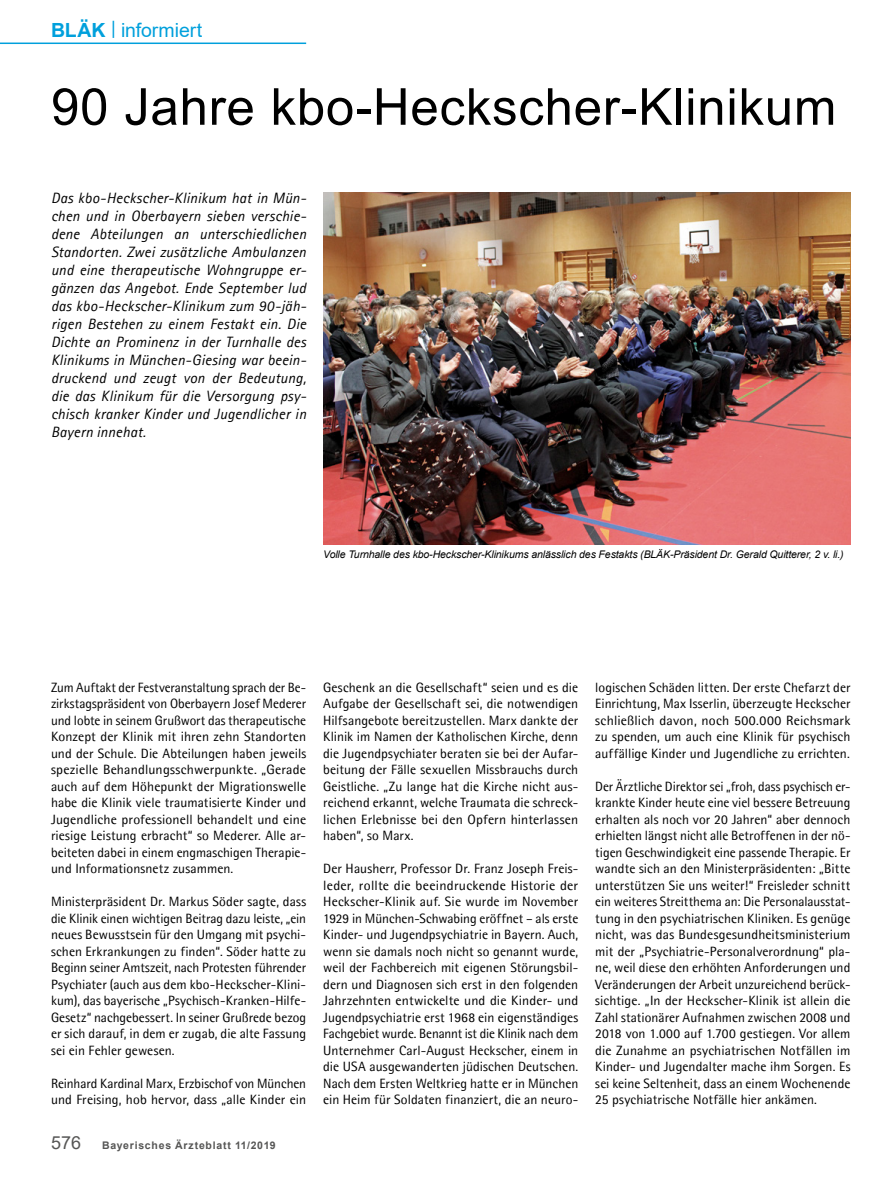
<style>
.page{position:relative;width:893px;height:1191px;background:#fff}
.page>*{position:absolute;margin:0;border:0;box-sizing:border-box;transform-origin:0 0}
.t1{font:51px "Arial";letter-spacing:.015em;color:#000}
.t2{font:19.5px "Arial";letter-spacing:-.005em;color:#00a0dc}
.t3{font:italic 15px/18px "Agfa Rotis Sans Serif";letter-spacing:.01em;color:#000;text-align:justify}
.t4{font:13.5px/16.5px "Agfa Rotis Semisans";letter-spacing:.005em;color:#000;text-align:justify}
.t5{font:italic 10.5px "Arial";letter-spacing:-.01em;color:#000}
.t6{font:700 10.5px "Arial";letter-spacing:.07em;color:#565655}
.s1{font-weight:700}
.s2{font-weight:400;font-size:18px}
</style>
<div class="page">
<hr style="left:0;top:43px;width:306px;height:1px;background:#00a0dc">
<img style="left:323px;top:192px;width:527px;height:352px">
<h2 class="t2" style="left:51px;top:16px;width:153px"><span class="s1">BLÄK</span> <sup>|</sup> informiert</h2>
<h1 class="t1" style="left:51px;top:72px;width:787px">90 Jahre kbo-Heckscher-Klinikum</h1>
<p class="t3" style="left:51px;top:189px;width:257px">Das kbo-Heckscher-Klinikum hat in Mün&shy;chen und in Oberbayern sieben verschie&shy;dene Abteilungen an unterschiedlichen Standorten. Zwei zusätzliche Ambulanzen und eine therapeutische Wohngruppe er&shy;gänzen das Angebot. Ende September lud das kbo-Heckscher-Klinikum zum 90-jäh&shy;rigen Bestehen zu einem Festakt ein. Die Dichte an Prominenz in der Turnhalle des Klinikums in München-Giesing war beein&shy;druckend und zeugt von der Bedeutung, die das Klinikum für die Versorgung psy&shy;chisch kranker Kinder und Jugendlicher in Bayern innehat.</p>
<p class="t5" style="left:323px;top:547px;width:522px">Volle Turnhalle des kbo-Heckscher-Klinikums anlässlich des Festakts (BLÄK-Präsident Dr. Gerald Quitterer, 2 v. li.)</p>
<p class="t4" style="left:51px;top:678px;width:257px">Zum Auftakt der Festveranstaltung sprach der Be&shy;zirkstagspräsident von Oberbayern Josef Mederer und lobte in seinem Grußwort das therapeutische Konzept der Klinik mit ihren zehn Standorten und der Schule. Die Abteilungen haben jeweils spezielle Behandlungsschwerpunkte. „Gerade auch auf dem Höhepunkt der Migrationswelle habe die Klinik viele traumatisierte Kinder und Jugendliche professionell behandelt und eine riesige Leistung erbracht“ so Mederer. Alle ar&shy;beiteten dabei in einem engmaschigen Therapie&shy;und Informationsnetz zusammen.</p>
<p class="t4" style="left:51px;top:893px;width:257px">Ministerpräsident Dr. Markus Söder sagte, dass die Klinik einen wichtigen Beitrag dazu leiste, „ein neues Bewusstsein für den Umgang mit psychi&shy;schen Erkrankungen zu finden“. Söder hatte zu Beginn seiner Amtszeit, nach Protesten führender Psychiater (auch aus dem kbo-Heckscher-Klini&shy;kum), das bayerische „Psychisch-Kranken-Hilfe-Gesetz“ nachgebessert. In seiner Grußrede bezog er sich darauf, in dem er zugab, die alte Fassung sei ein Fehler gewesen.</p>
<p class="t4" style="left:51px;top:1074px;width:257px">Reinhard Kardinal Marx, Erzbischof von München und Freising, hob hervor, dass „alle Kinder ein</p>
<p class="t6" style="left:51px;top:1137px;width:226px"><span class="s2">576</span> Bayerisches Ärzteblatt 11/2019</p>
<p class="t4" style="left:323px;top:678px;width:257px">Geschenk an die Gesellschaft“ seien und es die Aufgabe der Gesellschaft sei, die notwendigen Hilfsangebote bereitzustellen. Marx dankte der Klinik im Namen der Katholischen Kirche, denn die Jugendpsychiater beraten sie bei der Aufar&shy;beitung der Fälle sexuellen Missbrauchs durch Geistliche. „Zu lange hat die Kirche nicht aus&shy;reichend erkannt, welche Traumata die schreck&shy;lichen Erlebnisse bei den Opfern hinterlassen haben“, so Marx.</p>
<p class="t4" style="left:323px;top:860px;width:257px">Der Hausherr, Professor Dr. Franz Joseph Freis&shy;leder, rollte die beeindruckende Historie der Heckscher-Klinik auf. Sie wurde im November 1929 in München-Schwabing eröffnet – als erste Kinder- und Jugendpsychiatrie in Bayern. Auch, wenn sie damals noch nicht so genannt wurde, weil der Fachbereich mit eigenen Störungsbil&shy;dern und Diagnosen sich erst in den folgenden Jahrzehnten entwickelte und die Kinder- und Jugendpsychiatrie erst 1968 ein eigenständiges Fachgebiet wurde. Benannt ist die Klinik nach dem Unternehmer Carl-August Heckscher, einem in die USA ausgewanderten jüdischen Deutschen.<br>Nach dem Ersten Weltkrieg hatte er in München ein Heim für Soldaten finanziert, die an neuro-</p>
<p class="t4" style="left:595px;top:678px;width:257px">logischen Schäden litten. Der erste Chefarzt der Einrichtung, Max Isserlin, überzeugte Heckscher schließlich davon, noch 500.000 Reichsmark zu spenden, um auch eine Klinik für psychisch auffällige Kinder und Jugendliche zu errichten.</p>
<p class="t4" style="left:595px;top:777px;width:257px">Der Ärztliche Direktor sei „froh, dass psychisch er&shy;krankte Kinder heute eine viel bessere Betreuung erhalten als noch vor 20 Jahren“ aber dennoch erhielten längst nicht alle Betroffenen in der nö&shy;tigen Geschwindigkeit eine passende Therapie. Er wandte sich an den Ministerpräsidenten: „Bitte unterstützen Sie uns weiter!“ Freisleder schnitt ein weiteres Streitthema an: Die Personalausstat&shy;tung in den psychiatrischen Kliniken. Es genüge nicht, was das Bundesgesundheitsministerium mit der „Psychiatrie-Personalverordnung“ pla&shy;ne, weil diese den erhöhten Anforderungen und Veränderungen der Arbeit unzureichend berück&shy;sichtige. „In der Heckscher-Klinik ist allein die Zahl stationärer Aufnahmen zwischen 2008 und 2018 von 1.000 auf 1.700 gestiegen. Vor allem die Zunahme an psychiatrischen Notfällen im Kinder- und Jugendalter mache ihm Sorgen. Es sei keine Seltenheit, dass an einem Wochenende 25 psychiatrische Notfälle hier ankämen.</p>
</div>
